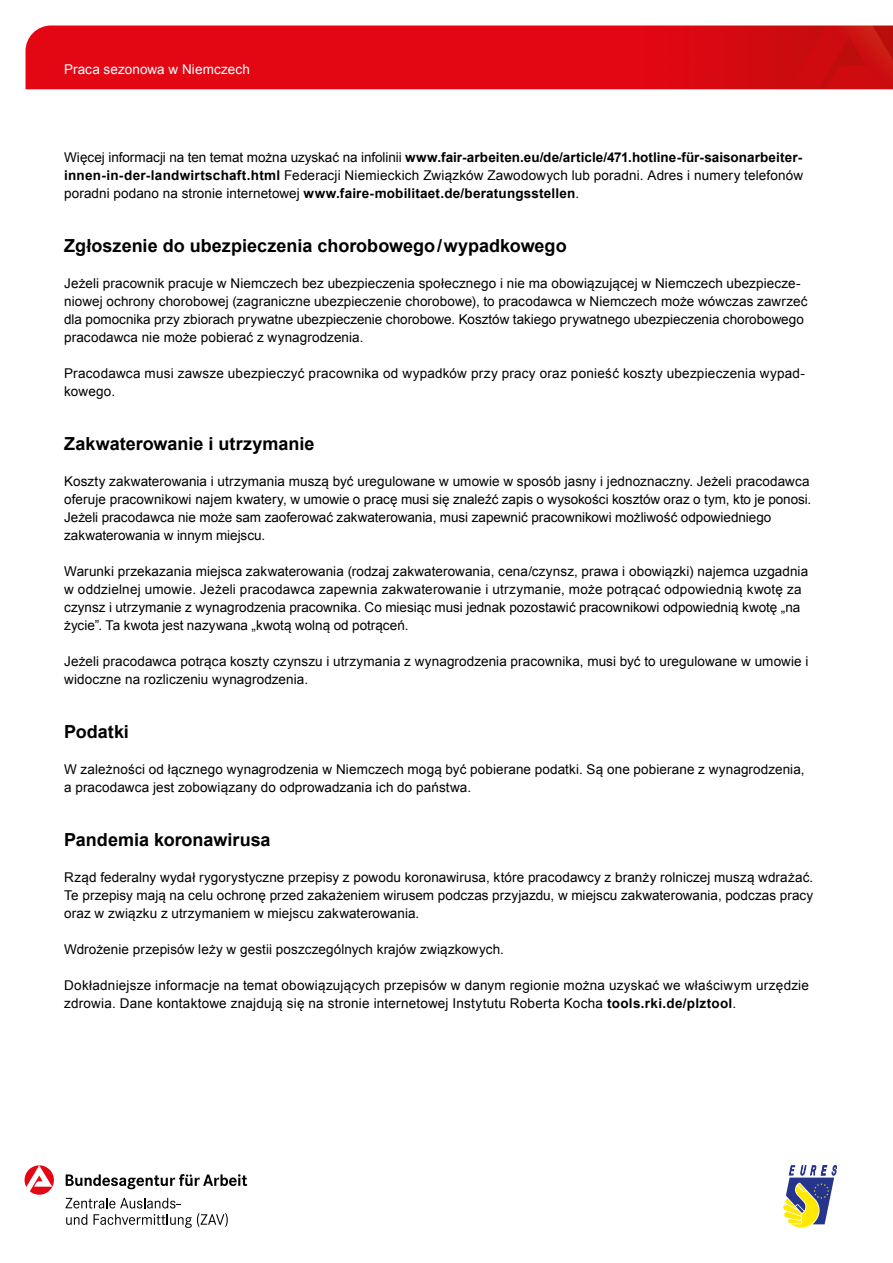
<style>
.page{position:relative;width:893px;height:1263px;background:#fff}
.page>*{position:absolute;margin:0;border:0;box-sizing:border-box;transform-origin:0 0}
.t1{font:700 18px "Arial";color:#000}
.t2{font:13.5px/18px "Arial";letter-spacing:.01em;color:#000}
.t3{font:13.5px "Arial";letter-spacing:.01em;color:#fff}
.s1{font-weight:700}
</style>
<div class="page">
<img style="left:26px;top:26px;width:867px;height:63px">
<svg style="left:66px;top:1174px;width:181px;height:15px"></svg>
<svg style="left:25px;top:1165px;width:29px;height:30px"></svg>
<svg style="left:66px;top:1198px;width:162px;height:30px"></svg>
<svg style="left:783px;top:1165px;width:54px;height:62px"></svg>
<p class="t3" style="left:64px;top:61px;width:187px">Praca sezonowa w Niemczech</p>
<p class="t2" style="left:64px;top:148px;width:740px;text-align:justify">Więcej informacji na ten temat można uzyskać na infolinii <span class="s1">www.fair-arbeiten.eu/de/article/471.hotline-für-saisonarbeiter&shy;innen-in-der-landwirtschaft.html</span> Federacji Niemieckich Związków Zawodowych lub poradni. Adres i numery telefonów poradni podano na stronie internetowej <span class="s1">www.faire-mobilitaet.de/beratungsstellen</span>.</p>
<h1 class="t1" style="left:64px;top:234px;width:504px">Zgłoszenie do ubezpieczenia chorobowego/wypadkowego</h1>
<p class="t2" style="left:64px;top:274px;width:745px">Jeżeli pracownik pracuje w Niemczech bez ubezpieczenia społecznego i nie ma obowiązującej w Niemczech ubezpiecze&shy;niowej ochrony chorobowej (zagraniczne ubezpieczenie chorobowe), to pracodawca w Niemczech może wówczas zawrzeć dla pomocnika przy zbiorach prywatne ubezpieczenie chorobowe. Kosztów takiego prywatnego ubezpieczenia chorobowego pracodawca nie może pobierać z wynagrodzenia.</p>
<p class="t2" style="left:64px;top:364px;width:742px">Pracodawca musi zawsze ubezpieczyć pracownika od wypadków przy pracy oraz ponieść koszty ubezpieczenia wypad&shy;kowego.</p>
<h1 class="t1" style="left:64px;top:432px;width:252px">Zakwaterowanie i utrzymanie</h1>
<p class="t2" style="left:64px;top:472px;width:749px">Koszty zakwaterowania i utrzymania muszą być uregulowane w umowie w sposób jasny i jednoznaczny. Jeżeli pracodawca oferuje pracownikowi najem kwatery, w umowie o pracę musi się znaleźć zapis o wysokości kosztów oraz o tym, kto je ponosi.<br>Jeżeli pracodawca nie może sam zaoferować zakwaterowania, musi zapewnić pracownikowi możliwość odpowiedniego zakwaterowania w innym miejscu.</p>
<p class="t2" style="left:64px;top:562px;width:746px">Warunki przekazania miejsca zakwaterowania (rodzaj zakwaterowania, cena/czynsz, prawa i obowiązki) najemca uzgadnia w oddzielnej umowie. Jeżeli pracodawca zapewnia zakwaterowanie i utrzymanie, może potrącać odpowiednią kwotę za czynsz i utrzymanie z wynagrodzenia pracownika. Co miesiąc musi jednak pozostawić pracownikowi odpowiednią kwotę „na życie”. Ta kwota jest nazywana „kwotą wolną od potrąceń.</p>
<p class="t2" style="left:64px;top:652px;width:746px">Jeżeli pracodawca potrąca koszty czynszu i utrzymania z wynagrodzenia pracownika, musi być to uregulowane w umowie i widoczne na rozliczeniu wynagrodzenia.</p>
<h1 class="t1" style="left:64px;top:720px;width:66px">Podatki</h1>
<p class="t2" style="left:64px;top:760px;width:742px">W zależności od łącznego wynagrodzenia w Niemczech mogą być pobierane podatki. Są one pobierane z wynagrodzenia, a pracodawca jest zobowiązany do odprowadzania ich do państwa.</p>
<h1 class="t1" style="left:64px;top:828px;width:208px">Pandemia koronawirusa</h1>
<p class="t2" style="left:64px;top:868px;width:751px;text-align:justify">Rząd federalny wydał rygorystyczne przepisy z powodu koronawirusa, które pracodawcy z branży rolniczej muszą wdrażać.<br>Te przepisy mają na celu ochronę przed zakażeniem wirusem podczas przyjazdu, w miejscu zakwaterowania, podczas pracy oraz w związku z utrzymaniem w miejscu zakwaterowania.</p>
<p class="t2" style="left:64px;top:940px;width:441px">Wdrożenie przepisów leży w gestii poszczególnych krajów związkowych.</p>
<p class="t2" style="left:64px;top:976px;width:746px">Dokładniejsze informacje na temat obowiązujących przepisów w danym regionie można uzyskać we właściwym urzędzie zdrowia. Dane kontaktowe znajdują się na stronie internetowej Instytutu Roberta Kocha <span class="s1">tools.rki.de/plztool</span>.</p>
</div>
